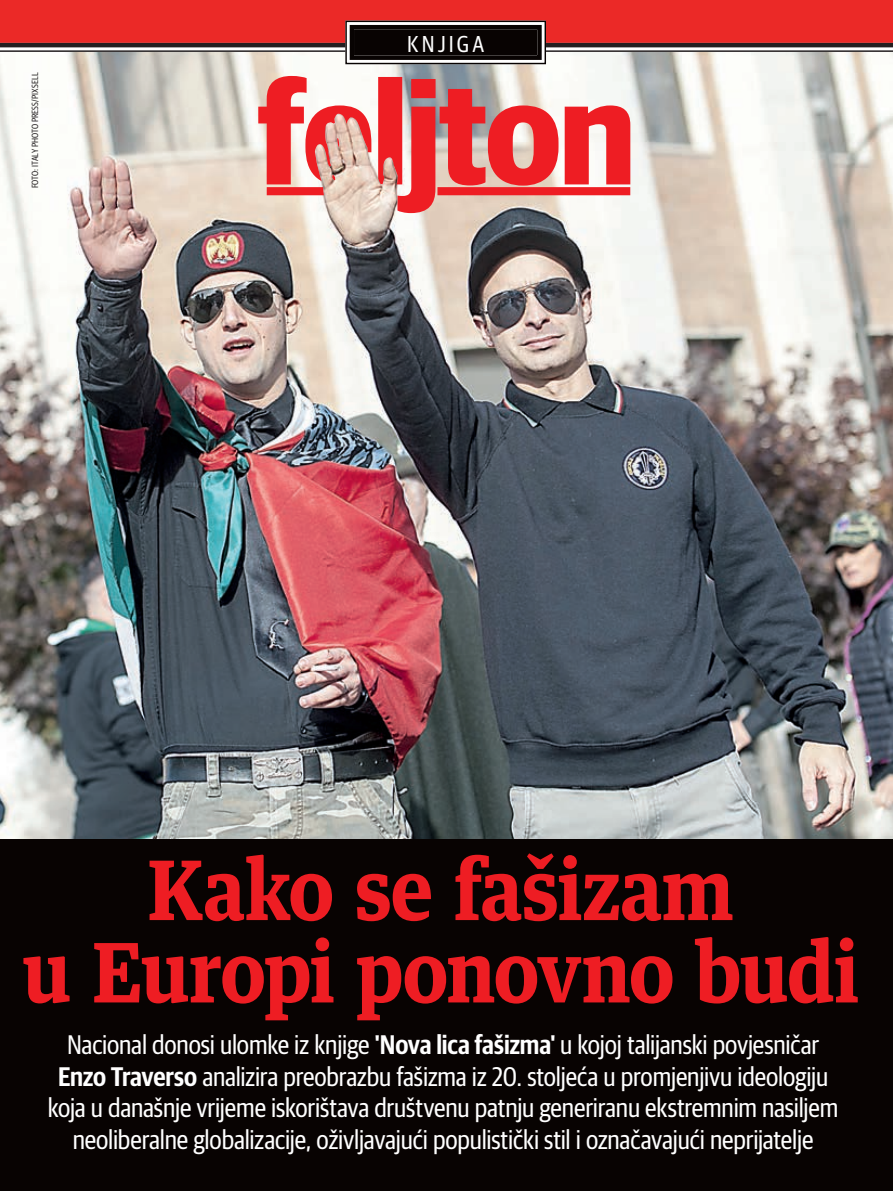
<style>
.page{position:relative;width:893px;height:1191px;background:#fff}
.page>*{position:absolute;margin:0;border:0;box-sizing:border-box;transform-origin:0 0}
.Paragraph_Style_3{font:700 82.35px "Guardian Text Egyp";letter-spacing:-.01em;color:#ee1d23;scale:.92 1}
.Paragraph_Style_2{font:27px/31.5px "Guardian Sans Cond";letter-spacing:-.01em;color:#fff;text-align:center}
._1nadnaslov{font:23.1px "Guardian Sans Cond";letter-spacing:.135em;color:#fff}
.t1{font:9px "Guardian Sans Cond";letter-spacing:.01em;color:#231f20}
.s1{font-weight:600}
</style>
<div class="page">
<img style="left:0;top:52px;width:893px;height:787px">
<div style="left:0;top:839px;width:893px;height:352px;background:#080302"></div>
<div style="left:0;top:0;width:893px;height:49px;background:#eb2927"></div>
<svg style="left:0;top:47px;width:893px;height:2px"></svg>
<hr style="left:0;top:43px;width:893px;height:4px;background:#231f20">
<hr style="left:0;top:50px;width:893px;height:2px;background:#231f20">
<svg style="left:345px;top:20px;width:202px;height:45px"></svg>
<div style="left:350px;top:25px;width:192px;height:35px;border:4px solid #080302"></div>
<svg style="left:258px;top:76px;width:372px;height:137px"></svg>
<div style="left:267px;top:187px;width:129px;height:8px;background:#ee1d23"></div>
<div style="left:437px;top:187px;width:193px;height:8px;background:#ee1d23"></div>
<img style="left:315px;top:114px;width:83px;height:109px">
<p class="t1" style="left:29px;top:188px;width:118px;rotate:-90deg">FOTO: ITALY PHOTO PRESS/PIXSELL</p>
<p class="_1nadnaslov" style="left:407px;top:28px;width:79px">KNJIGA</p>
<p class="Paragraph_Style_3" style="left:148px;top:822px;width:639px">Kako se fašizam</p>
<p class="Paragraph_Style_3" style="left:23px;top:904px;width:911px">u Europi ponovno budi</p>
<p class="Paragraph_Style_2" style="left:48px;top:1027px;width:792px">Nacional donosi ulomke iz knjige <span class="s1">'Nova lica fašizma'</span> u kojoj talijanski povjesničar <span class="s1">Enzo Traverso</span> analizira preobrazbu fašizma iz 20. stoljeća u promjenjivu ideologiju koja u današnje vrijeme iskorištava društvenu patnju generiranu ekstremnim nasiljem neoliberalne globalizacije, oživljavajući populistički stil i označavajući neprijatelje</p>
</div>
